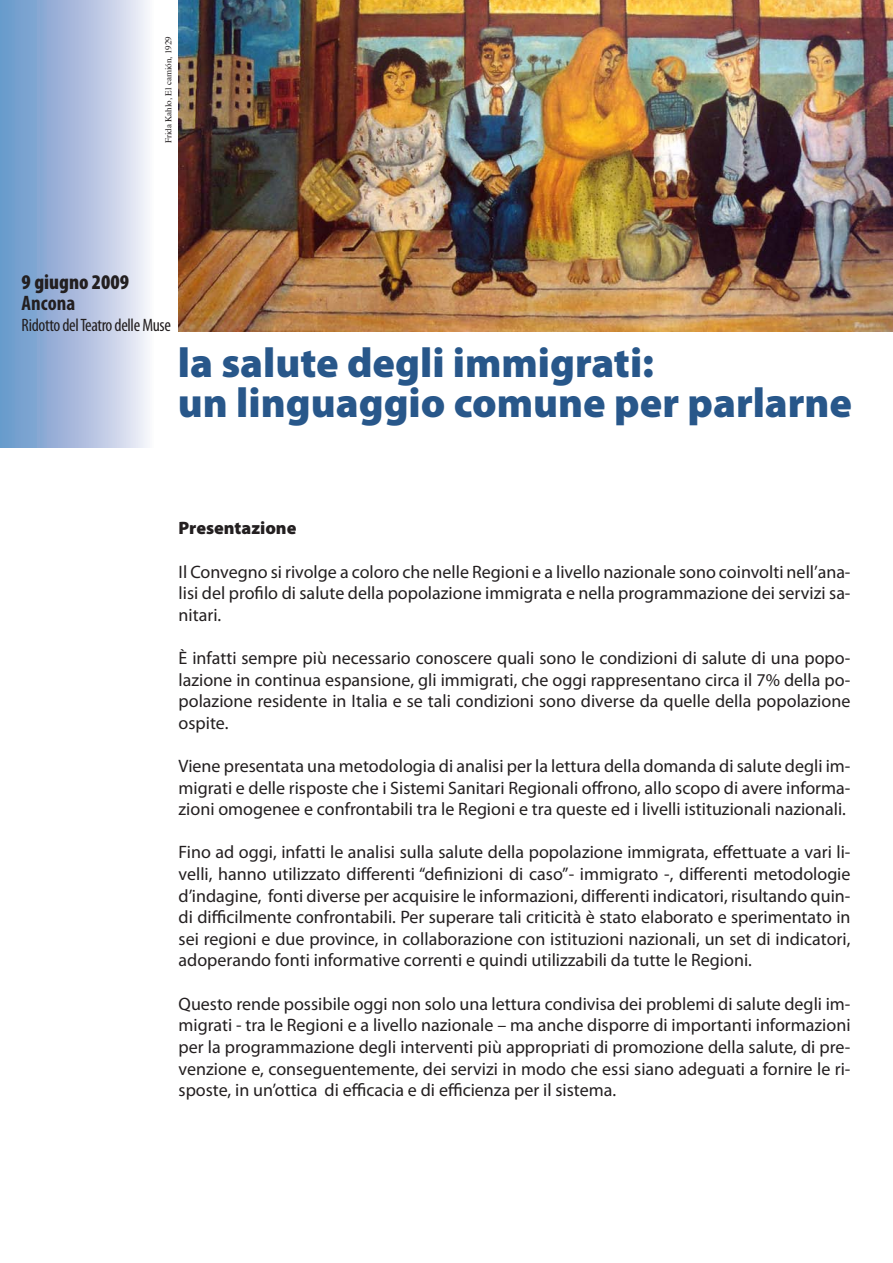
<style>
.page{position:relative;width:893px;height:1263px;background:#fff}
.page>*{position:absolute;margin:0;border:0;box-sizing:border-box;transform-origin:0 0}
.t1{font:900 41.85px/40.5px "Myriad Pro";color:#28578a}
.t2{font:900 condensed 21px "Myriad Pro";color:#231f20}
.t3{font:700 condensed 21px "Myriad Pro";color:#231f20}
.t4{font:18px/21.6px "Myriad Pro";color:#231f20;text-align:justify}
.t5{font:condensed 18px "Myriad Pro";letter-spacing:-.02em;color:#231f20}
.t6{font:900 18px "Myriad Pro";color:#231f20}
.t7{font:9px "Times";color:#231f20}
</style>
<div class="page">
<div style="left:1px;top:1px;width:178px;height:446px;background:linear-gradient(to right,#6490c7,#fff)"></div>
<img style="left:179px;top:0;width:714px;height:331px">
<p class="t7" style="left:160px;top:143px;width:108px;rotate:-90deg">Frida Kahlo, El camión, 1929</p>
<p class="t2" style="left:22px;top:269px;width:109px">9 giugno 2009</p>
<p class="t3" style="left:22px;top:290px;width:55px">Ancona</p>
<p class="t5" style="left:22px;top:314px;width:151px">Ridotto del Teatro delle Muse</p>
<h1 class="t1" style="left:178px;top:341px;width:676px">la salute degli immigrati:<br>un linguaggio comune per parlarne</h1>
<p class="t6" style="left:179px;top:516px;width:119px">Presentazione</p>
<p class="t4" style="left:179px;top:560px;width:673px">Il Convegno si rivolge a coloro che nelle Regioni e a livello nazionale sono coinvolti nell’ana&shy;lisi del profilo di salute della popolazione immigrata e nella programmazione dei servizi sa&shy;nitari.</p>
<p class="t4" style="left:179px;top:647px;width:673px">È infatti sempre più necessario conoscere quali sono le condizioni di salute di una popo&shy;lazione in continua espansione, gli immigrati, che oggi rappresentano circa il 7% della po&shy;polazione residente in Italia e se tali condizioni sono diverse da quelle della popolazione ospite.</p>
<p class="t4" style="left:179px;top:755px;width:673px">Viene presentata una metodologia di analisi per la lettura della domanda di salute degli im&shy;migrati e delle risposte che i Sistemi Sanitari Regionali offrono, allo scopo di avere informa&shy;zioni omogenee e confrontabili tra le Regioni e tra queste ed i livelli istituzionali nazionali.</p>
<p class="t4" style="left:179px;top:841px;width:673px">Fino ad oggi, infatti le analisi sulla salute della popolazione immigrata, effettuate a vari li&shy;velli, hanno utilizzato differenti “definizioni di caso”- immigrato -, differenti metodologie d’indagine, fonti diverse per acquisire le informazioni, differenti indicatori, risultando quin&shy;di difficilmente confrontabili. Per superare tali criticità è stato elaborato e sperimentato in sei regioni e due province, in collaborazione con istituzioni nazionali, un set di indicatori, adoperando fonti informative correnti e quindi utilizzabili da tutte le Regioni.</p>
<p class="t4" style="left:179px;top:992px;width:673px">Questo rende possibile oggi non solo una lettura condivisa dei problemi di salute degli im&shy;migrati - tra le Regioni e a livello nazionale – ma anche disporre di importanti informazioni per la programmazione degli interventi più appropriati di promozione della salute, di pre&shy;venzione e, conseguentemente, dei servizi in modo che essi siano adeguati a fornire le ri&shy;sposte, in un’ottica di efficacia e di efficienza per il sistema.</p>
</div>
